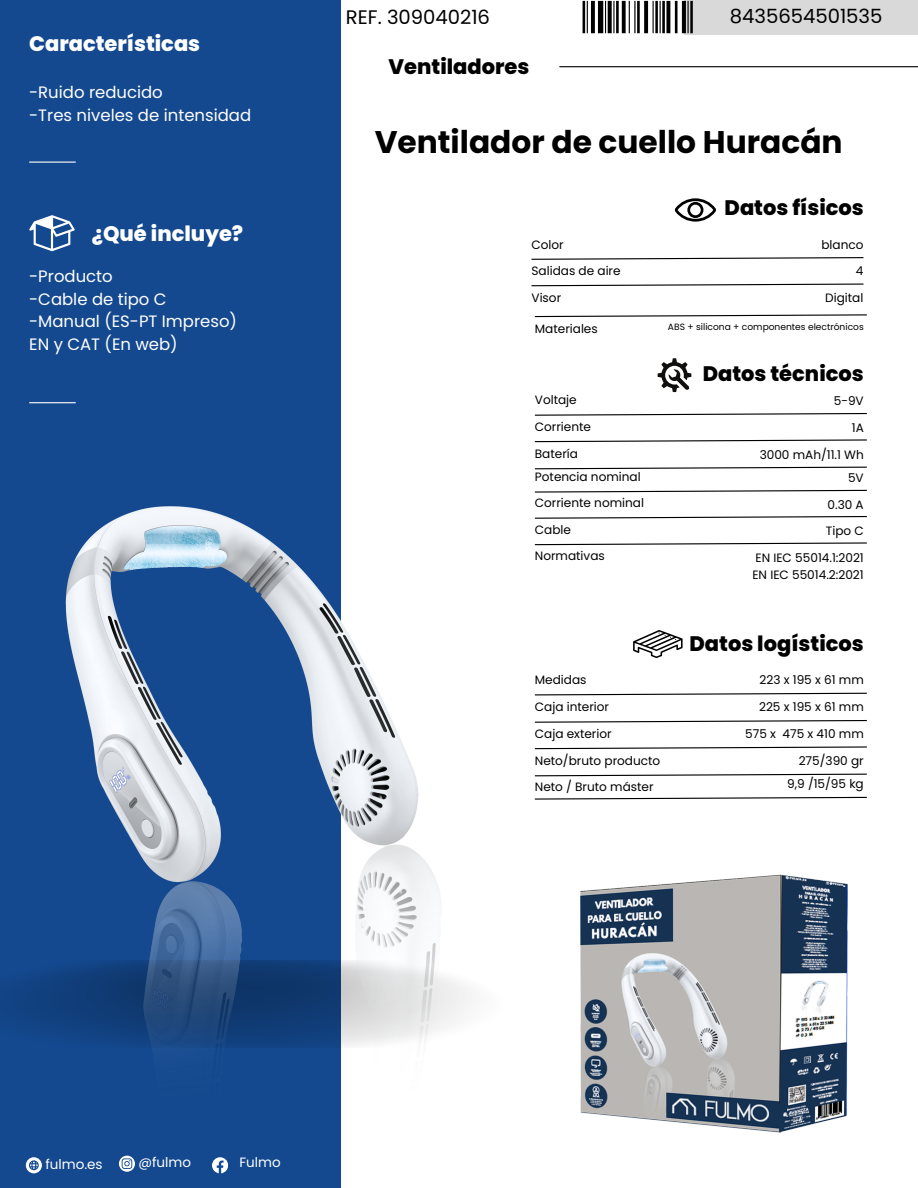
<style>
.page{position:relative;width:918px;height:1188px;background:#fff}
.page>*{position:absolute;margin:0;border:0;box-sizing:border-box;transform-origin:0 0}
.t1{font:700 31.35px "Poppins";color:#000}
.t2{font:800 21px "Poppins";color:#000}
.t3{font:800 21px "Poppins";color:#fff}
.t4{font:19.65px "Poppins";color:#000}
.t5{font:16.5px/22.5px "Poppins";color:#fff}
.t6{font:13.5px "Poppins";color:#fff}
.t7{font:12.15px "Poppins";color:#000}
.t8{font:9.15px "Poppins";color:#000}
</style>
<div class="page">
<div style="left:0;top:0;width:341px;height:1188px;background:#14498f"></div>
<hr style="left:559px;top:66px;width:359px;height:1px;background:#000">
<hr style="left:29px;top:162px;width:47px;height:1px;background:#fff">
<hr style="left:29px;top:402px;width:47px;height:1px;background:#fff">
<div style="left:685px;top:0;width:233px;height:35px;background:#d9d9d9"></div>
<svg style="left:534px;top:413px;width:333px;height:3px"></svg>
<svg style="left:531px;top:257px;width:333px;height:3px"></svg>
<svg style="left:534px;top:720px;width:333px;height:3px"></svg>
<svg style="left:534px;top:692px;width:333px;height:4px"></svg>
<svg style="left:534px;top:516px;width:333px;height:3px"></svg>
<svg style="left:534px;top:439px;width:333px;height:4px"></svg>
<svg style="left:531px;top:283px;width:333px;height:4px"></svg>
<svg style="left:534px;top:746px;width:333px;height:4px"></svg>
<svg style="left:534px;top:542px;width:333px;height:4px"></svg>
<svg style="left:534px;top:314px;width:333px;height:4px"></svg>
<svg style="left:534px;top:466px;width:333px;height:4px"></svg>
<svg style="left:534px;top:773px;width:333px;height:4px"></svg>
<svg style="left:534px;top:489px;width:333px;height:4px"></svg>
<svg style="left:534px;top:796px;width:333px;height:4px"></svg>
<img style="left:14px;top:506px;width:438px;height:542px">
<img style="left:580px;top:874px;width:268px;height:259px">
<svg style="left:119px;top:1156px;width:16px;height:15px"></svg>
<svg style="left:29px;top:215px;width:45px;height:36px"></svg>
<svg style="left:633px;top:630px;width:50px;height:28px"></svg>
<svg style="left:658px;top:358px;width:33px;height:34px"></svg>
<svg style="left:583px;top:1px;width:110px;height:32px"></svg>
<svg style="left:212px;top:1157px;width:16px;height:16px"></svg>
<svg style="left:26px;top:1157px;width:16px;height:16px"></svg>
<svg style="left:675px;top:198px;width:41px;height:24px"></svg>
<h6 class="t3" style="left:29px;top:29px;width:173px">Características</h6>
<p class="t5" style="left:29px;top:81px;width:224px">-Ruido reducido<br>-Tres niveles de intensidad</p>
<h4 class="t3" style="left:92px;top:218px;width:153px">¿Qué incluye?</h4>
<p class="t5" style="left:29px;top:265px;width:209px">-Producto<br>-Cable de tipo C -Manual (ES-PT Impreso)<br>EN y CAT (En web)</p>
<p class="t4" style="left:346px;top:4px;width:146px">REF. 309040216</p>
<p class="t4" style="left:730px;top:2px;width:154px">8435654501535</p>
<p class="t2" style="left:389px;top:52px;width:142px">Ventiladores</p>
<h6 class="t1" style="left:375px;top:120px;width:469px">Ventilador de cuello Huracán</h6>
<h3 class="t2" style="left:725px;top:193px;width:141px">Datos físicos</h3>
<h1 class="t7" style="left:531px;top:236px;width:34px">Color</h1>
<p class="t7" style="left:821px;top:236px;width:44px">blanco</p>
<p class="t7" style="left:531px;top:262px;width:91px">Salidas de aire</p>
<p class="t7" style="left:856px;top:262px;width:9px">4</p>
<p class="t7" style="left:531px;top:289px;width:31px">Visor</p>
<p class="t7" style="left:825px;top:289px;width:40px">Digital</p>
<p class="t7" style="left:535px;top:320px;width:64px">Materiales</p>
<p class="t8" style="left:668px;top:320px;width:197px">ABS + silicona + componentes electrónicos</p>
<h2 class="t2" style="left:703px;top:359px;width:163px">Datos técnicos</h2>
<h3 class="t7" style="left:535px;top:392px;width:43px">Voltaje</h3>
<p class="t7" style="left:834px;top:393px;width:32px">5-9V</p>
<p class="t7" style="left:535px;top:418px;width:58px">Corriente</p>
<p class="t7" style="left:852px;top:419px;width:14px">1A</p>
<p class="t7" style="left:535px;top:445px;width:45px">Batería</p>
<p class="t7" style="left:760px;top:446px;width:106px">3000 mAh/11.1 Wh</p>
<p class="t7" style="left:535px;top:469px;width:107px">Potencia nominal</p>
<p class="t7" style="left:848px;top:470px;width:17px">5V</p>
<h3 class="t7" style="left:535px;top:495px;width:111px">Corriente nominal</h3>
<p class="t7" style="left:828px;top:496px;width:38px">0.30 A</p>
<p class="t7" style="left:535px;top:521px;width:38px">Cable</p>
<p class="t7" style="left:826px;top:522px;width:39px">Tipo C</p>
<p class="t7" style="left:535px;top:548px;width:72px">Normativas</p>
<p class="t7" style="left:756px;top:550px;width:110px">EN IEC 55014.1:2021</p>
<h3 class="t7" style="left:752px;top:566px;width:113px">EN IEC 55014.2:2021</h3>
<h5 class="t2" style="left:690px;top:629px;width:176px">Datos logísticos</h5>
<p class="t7" style="left:535px;top:671px;width:53px">Medidas</p>
<p class="t7" style="left:760px;top:671px;width:106px">223 x 195 x 61 mm</p>
<h3 class="t7" style="left:535px;top:699px;width:76px">Caja interior</h3>
<p class="t7" style="left:759px;top:699px;width:106px">225 x 195 x 61 mm</p>
<p class="t7" style="left:535px;top:725px;width:78px">Caja exterior</p>
<p class="t7" style="left:745px;top:725px;width:120px">575 x 475 x 410 mm</p>
<p class="t7" style="left:535px;top:752px;width:127px">Neto/bruto producto</p>
<p class="t7" style="left:799px;top:752px;width:67px">275/390 gr</p>
<h3 class="t7" style="left:535px;top:778px;width:120px">Neto / Bruto máster</h3>
<p class="t7" style="left:787px;top:776px;width:78px">9,9 /15/95 kg</p>
<p class="t6" style="left:45px;top:1155px;width:59px">fulmo.es</p>
<h6 class="t6" style="left:138px;top:1153px;width:54px">@fulmo</h6>
<p class="t6" style="left:239px;top:1153px;width:43px">Fulmo</p>
</div>
